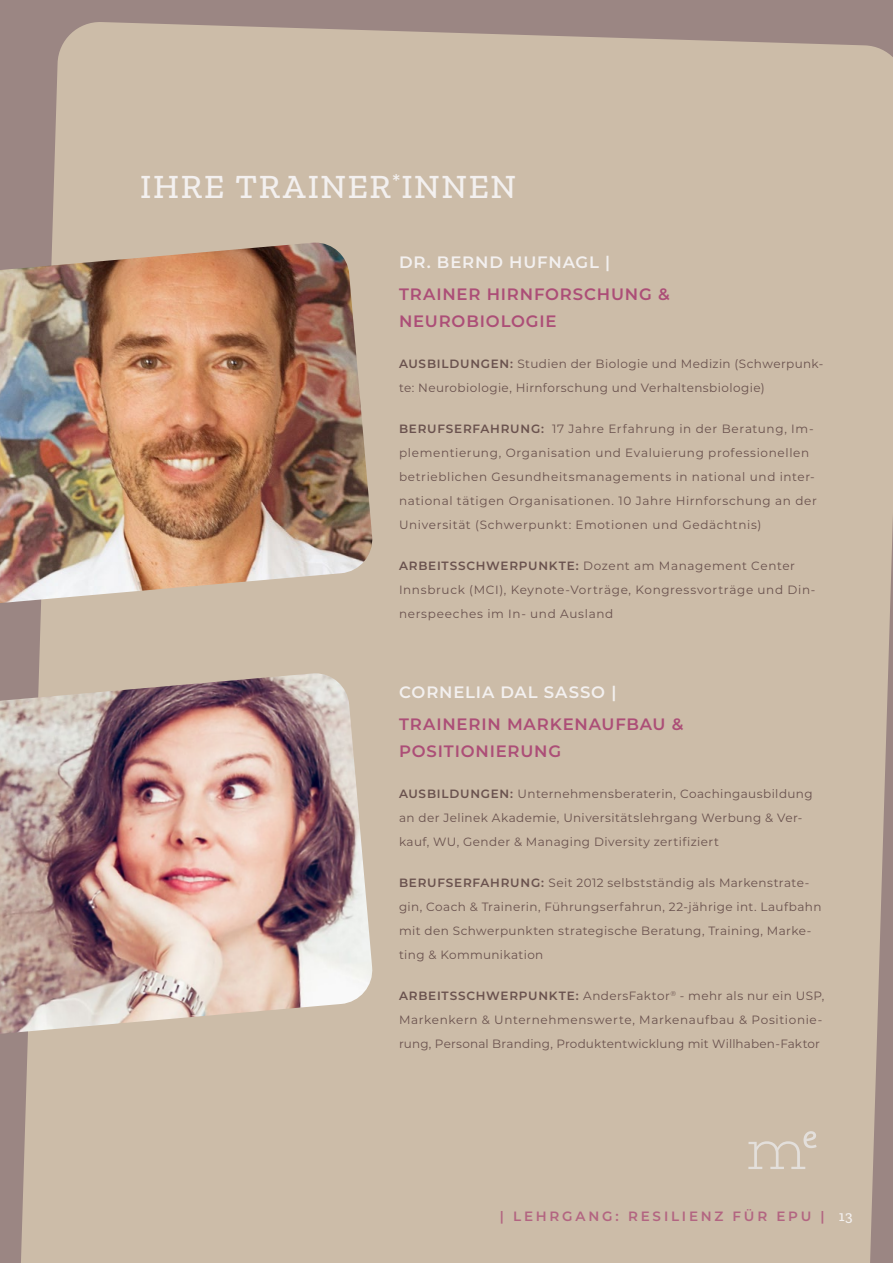
<style>
.page{position:relative;width:893px;height:1263px;background:#9b8683}
.page>*{position:absolute;margin:0;border:0;box-sizing:border-box;transform-origin:0 0}
.t1{font:500 34.5px "Zilla Slab";letter-spacing:.045em;color:#f3f0ef}
.t2{font:600 16.5px/27px "Montserrat";letter-spacing:.05em;color:#ac4e77}
.t3{font:600 16.5px "Montserrat";letter-spacing:.05em;color:#f3f0ef}
.t4{font:600 13.5px "Montserrat";letter-spacing:.205em;color:#9e1d61}
.t5{font:12px/24px "Montserrat";letter-spacing:.04em;color:#6a524e}
.s1{font-weight:600}
.s2{font-family:"Zilla Slab";font-weight:500;font-size:15px;color:#f3f0ef}
</style>
<div class="page">
<div style="left:19px;top:21px;width:874px;height:1242px;background:#ccbca8"></div>
<svg style="left:748px;top:1131px;width:69px;height:38px;background:#d0c2b1"></svg>
<img style="left:0;top:243px;width:374px;height:360px">
<img style="left:0;top:673px;width:374px;height:361px">
<h1 class="t1" style="left:140px;top:168px;width:377px">IHRE TRAINER<sup>*</sup>INNEN</h1>
<h2 class="t3" style="left:399px;top:251px;width:213px">DR. BERND HUFNAGL |</h2>
<h2 class="t2" style="left:399px;top:280px;width:272px">TRAINER HIRNFORSCHUNG &amp;<br>NEUROBIOLOGIE</h2>
<p class="t5" style="left:399px;top:351px;width:426px"><span class="s1">AUSBILDUNGEN:</span> Studien der Biologie und Medizin (Schwerpunk&shy;te: Neurobiologie, Hirnforschung und Verhaltensbiologie)</p>
<p class="t5" style="left:399px;top:416px;width:419px"><span class="s1">BERUFSERFAHRUNG:</span> 17 Jahre Erfahrung in der Beratung, Im&shy;plementierung, Organisation und Evaluierung professionellen betrieblichen Gesundheitsmanagements in national und inter&shy;national tätigen Organisationen. 10 Jahre Hirnforschung an der Universität (Schwerpunkt: Emotionen und Gedächtnis)</p>
<p class="t5" style="left:399px;top:553px;width:418px"><span class="s1">ARBEITSSCHWERPUNKTE:</span> Dozent am Management Center<br>Innsbruck (MCI), Keynote-Vorträge, Kongressvorträge und Din&shy;nerspeeches im In- und Ausland</p>
<h2 class="t3" style="left:399px;top:680px;width:219px">CORNELIA DAL SASSO |</h2>
<h2 class="t2" style="left:399px;top:709px;width:286px">TRAINERIN MARKENAUFBAU &amp;<br>POSITIONIERUNG</h2>
<p class="t5" style="left:399px;top:781px;width:415px"><span class="s1">AUSBILDUNGEN:</span> Unternehmensberaterin, Coachingausbildung an der Jelinek Akademie, Universitätslehrgang Werbung &amp; Ver&shy;kauf, WU, Gender &amp; Managing Diversity zertifiziert</p>
<p class="t5" style="left:399px;top:870px;width:424px"><span class="s1">BERUFSERFAHRUNG:</span> Seit 2012 selbstständig als Markenstrate&shy;gin, Coach &amp; Trainerin, Führungserfahrun, 22-jährige int. Laufbahn mit den Schwerpunkten strategische Beratung, Training, Marke&shy;ting &amp; Kommunikation</p>
<p class="t5" style="left:399px;top:983px;width:427px"><span class="s1">ARBEITSSCHWERPUNKTE:</span> AndersFaktor<sup>®</sup> - mehr als nur ein USP,<br>Markenkern &amp; Unternehmenswerte, Markenaufbau &amp; Positionie&shy;rung, Personal Branding, Produktentwicklung mit Willhaben-Faktor</p>
<p class="t4" style="left:500px;top:1206px;width:354px">| LEHRGANG: RESILIENZ FÜR EPU | <span class="s2">13</span></p>
</div>
